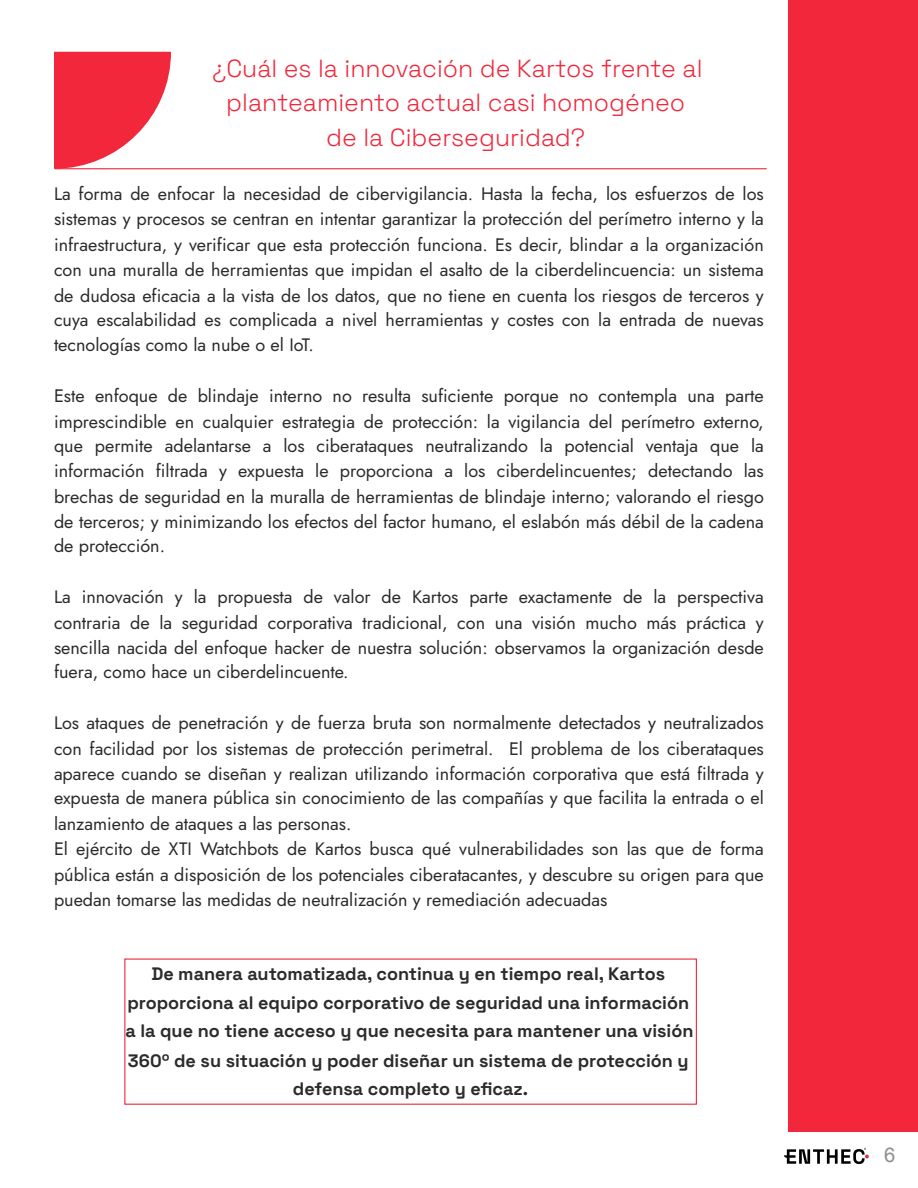
<style>
.page{position:relative;width:918px;height:1188px;background:#fff}
.page>*{position:absolute;margin:0;border:0;box-sizing:border-box;transform-origin:0 0}
.t1{font:300 24.75px/34.8px "Space Grotesk";color:#f2273b;text-align:center}
.t2{font:20.25px "Arial";color:#8f8f8f}
.t3{font:18px/25.2px "Jost";color:#2b2b2b;text-align:justify}
.t4{font:700 18px/28.7px "Space Grotesk";color:#2b2b2b;text-align:center}
</style>
<div class="page">
<div style="left:789px;top:0;width:129px;height:1132px;background:#f2273b"></div>
<hr style="left:55px;top:168px;width:711px;height:1px;background:#f2273b">
<svg style="left:54px;top:52px;width:117px;height:117px"></svg>
<div style="left:124px;top:958px;width:573px;height:147px;border:1px solid #f2273b"></div>
<img style="left:784px;top:1147px;width:85px;height:17px">
<h1 class="t1" style="left:212px;top:51px;width:492px">¿Cuál es la innovación de Kartos frente al planteamiento actual casi homogéneo de la Ciberseguridad?</h1>
<p class="t3" style="left:54px;top:181px;width:711px">La forma de enfocar la necesidad de cibervigilancia. Hasta la fecha, los esfuerzos de los sistemas y procesos se centran en intentar garantizar la protección del perímetro interno y la infraestructura, y verificar que esta protección funciona. Es decir, blindar a la organización con una muralla de herramientas que impidan el asalto de la ciberdelincuencia: un sistema de dudosa eficacia a la vista de los datos, que no tiene en cuenta los riesgos de terceros y cuya escalabilidad es complicada a nivel herramientas y costes con la entrada de nuevas tecnologías como la nube o el IoT.</p>
<p class="t3" style="left:54px;top:383px;width:711px">Este enfoque de blindaje interno no resulta suficiente porque no contempla una parte imprescindible en cualquier estrategia de protección: la vigilancia del perímetro externo, que permite adelantarse a los ciberataques neutralizando la potencial ventaja que la información filtrada y expuesta le proporciona a los ciberdelincuentes; detectando las brechas de seguridad en la muralla de herramientas de blindaje interno; valorando el riesgo de terceros; y minimizando los efectos del factor humano, el eslabón más débil de la cadena de protección.</p>
<p class="t3" style="left:54px;top:584px;width:711px">La innovación y la propuesta de valor de Kartos parte exactamente de la perspectiva contraria de la seguridad corporativa tradicional, con una visión mucho más práctica y sencilla nacida del enfoque hacker de nuestra solución: observamos la organización desde fuera, como hace un ciberdelincuente.</p>
<p class="t3" style="left:54px;top:710px;width:711px;text-align:left">Los ataques de penetración y de fuerza bruta son normalmente detectados y neutralizados con facilidad por los sistemas de protección perimetral. El problema de los ciberataques aparece cuando se diseñan y realizan utilizando información corporativa que está filtrada y expuesta de manera pública sin conocimiento de las compañías y que facilita la entrada o el lanzamiento de ataques a las personas.<br>El ejército de XTI Watchbots de Kartos busca qué vulnerabilidades son las que de forma pública están a disposición de los potenciales ciberatacantes, y descubre su origen para que puedan tomarse las medidas de neutralización y remediación adecuadas</p>
<p class="t4" style="left:125px;top:959px;width:570px">De manera automatizada, continua y en tiempo real, Kartos proporciona al equipo corporativo de seguridad una información a la que no tiene acceso y que necesita para mantener una visión 360º de su situación y poder diseñar un sistema de protección y defensa completo y eficaz.</p>
<p class="t2" style="left:884px;top:1144px;width:13px">6</p>
</div>
